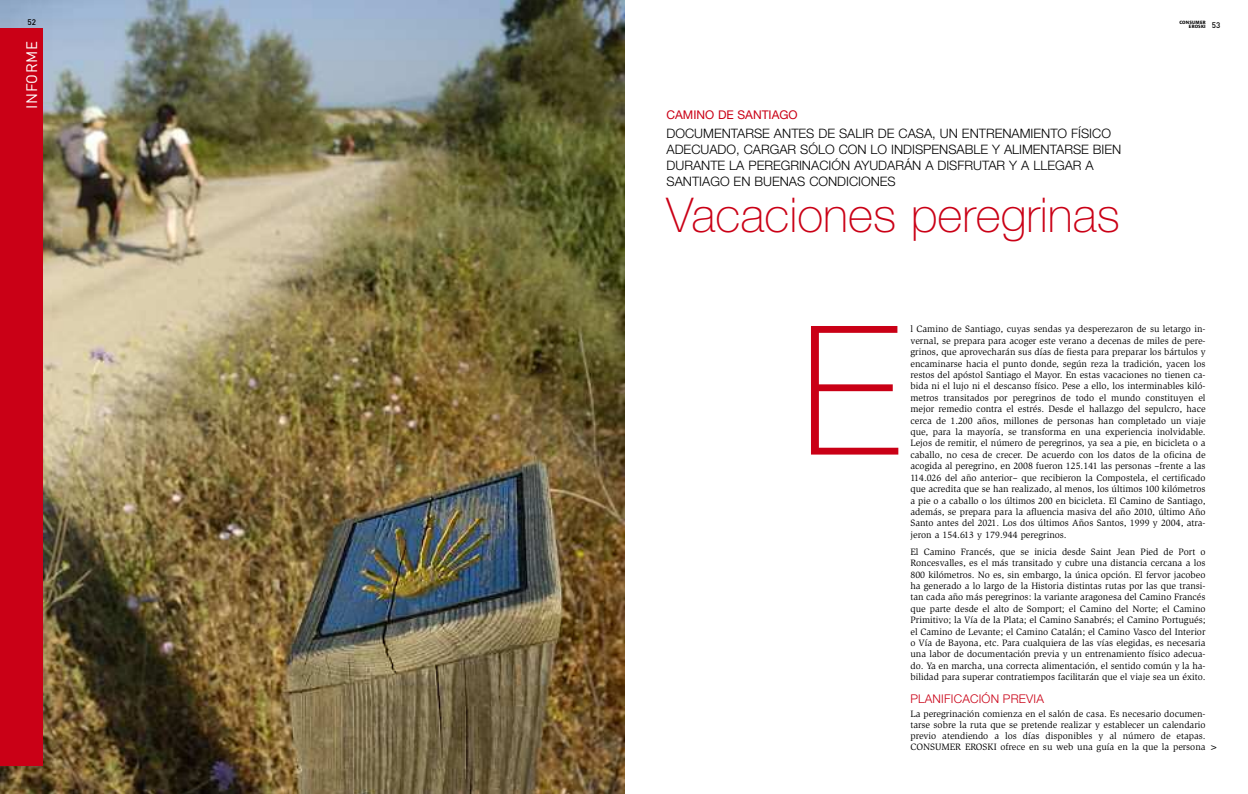
<style>
.page{position:relative;width:1248px;height:794px;background:#fff}
.page>*{position:absolute;margin:0;border:0;box-sizing:border-box;transform-origin:0 0}
.t1{font:100 180px "Helvetica Neue";color:#ca0016}
.t2{font:100 48px "Helvetica Neue";color:#ca0016}
.t3{font:15px "DIN";letter-spacing:.03em;color:#fff}
.t4{font:300 13px/16px "Helvetica Neue";color:#000}
.t5{font:300 12px "Helvetica Neue";letter-spacing:.015em;color:#ca0016}
.t6{font:12px "Helvetica Neue";color:#ca0016}
.t7{font:9.5px/11.4px "Slimbach";color:#000;text-align:justify}
.t8{font:500 8px "DIN";color:#000}
.t9{font:500 4.6px/4.3px "Formata";letter-spacing:.035em;color:#000}
.s1{font-family:"DIN";font-size:8px}
.s2{font-family:"Vialog LT";font-weight:300;font-size:10px}
</style>
<div class="page">
<img style="left:0;top:0;width:624px;height:794px">
<div style="left:0;top:28px;width:43px;height:737px;background:#ca0016"></div>
<p class="t8" style="left:28px;top:18px;width:10px">52</p>
<h3 class="t3" style="left:23px;top:109px;width:69px;rotate:-90deg">INFORME</h3>
<p class="t6" style="left:666px;top:111px;width:133px">CAMINO DE SANTIAGO</p>
<h3 class="t4" style="left:666px;top:125px;width:456px">DOCUMENTARSE ANTES DE SALIR DE CASA, UN ENTRENAMIENTO FÍSICO ADECUADO, CARGAR SÓLO CON LO INDISPENSABLE Y ALIMENTARSE BIEN DURANTE LA PEREGRINACIÓN AYUDARÁN A DISFRUTAR Y A LLEGAR A SANTIAGO EN BUENAS CONDICIONES</h3>
<h2 class="t2" style="left:666px;top:198px;width:455px">Vacaciones peregrinas</h2>
<p class="t9" style="left:1188px;top:21px;width:33px;text-indent:-10px">CONSUMER<br>EROSKI <span class="s1">53</span></p>
<h1 class="t1" style="left:799px;top:326px;width:102px">E</h1>
<p class="t7" style="left:910px;top:324px;width:297px">l Camino de Santiago, cuyas sendas ya desperezaron de su letargo in&shy;vernal, se prepara para acoger este verano a decenas de miles de pere&shy;grinos, que aprovecharán sus días de fiesta para preparar los bártulos y encaminarse hacia el punto donde, según reza la tradición, yacen los restos del apóstol Santiago el Mayor. En estas vacaciones no tienen ca&shy;bida ni el lujo ni el descanso físico. Pese a ello, los interminables kiló&shy;metros transitados por peregrinos de todo el mundo constituyen el mejor remedio contra el estrés. Desde el hallazgo del sepulcro, hace cerca de 1.200 años, millones de personas han completado un viaje que, para la mayoría, se transforma en una experiencia inolvidable.<br>Lejos de remitir, el número de peregrinos, ya sea a pie, en bicicleta o a caballo, no cesa de crecer. De acuerdo con los datos de la oficina de acogida al peregrino, en 2008 fueron 125.141 las personas –frente a las 114.026 del año anterior– que recibieron la Compostela, el certificado que acredita que se han realizado, al menos, los últimos 100 kilómetros a pie o a caballo o los últimos 200 en bicicleta. El Camino de Santiago, además, se prepara para la afluencia masiva del año 2010, último Año Santo antes del 2021. Los dos últimos Años Santos, 1999 y 2004, atra&shy;jeron a 154.613 y 179.944 peregrinos.</p>
<p class="t7" style="left:910px;top:546px;width:296px">El Camino Francés, que se inicia desde Saint Jean Pied de Port o Roncesvalles, es el más transitado y cubre una distancia cercana a los 800 kilómetros. No es, sin embargo, la única opción. El fervor jacobeo ha generado a lo largo de la Historia distintas rutas por las que transi&shy;tan cada año más peregrinos: la variante aragonesa del Camino Francés que parte desde el alto de Somport; el Camino del Norte; el Camino Primitivo; la Vía de la Plata; el Camino Sanabrés; el Camino Portugués; el Camino de Levante; el Camino Catalán; el Camino Vasco del Interior o Vía de Bayona, etc. Para cualquiera de las vías elegidas, es necesaria una labor de documentación previa y un entrenamiento físico adecua&shy;do. Ya en marcha, una correcta alimentación, el sentido común y la ha&shy;bilidad para superar contratiempos facilitarán que el viaje sea un éxito.</p>
<p class="t5" style="left:910px;top:691px;width:135px">PLANIFICACIÓN PREVIA</p>
<p class="t7" style="left:910px;top:708px;width:308px;text-align:left">La peregrinación comienza en el salón de casa. Es necesario documen&shy;tarse sobre la ruta que se pretende realizar y establecer un calendario previo atendiendo a los días disponibles y al número de etapas.<br>CONSUMER EROSKI ofrece en su web una guía en la que la persona <span class="s2">&gt;</span></p>
</div>
